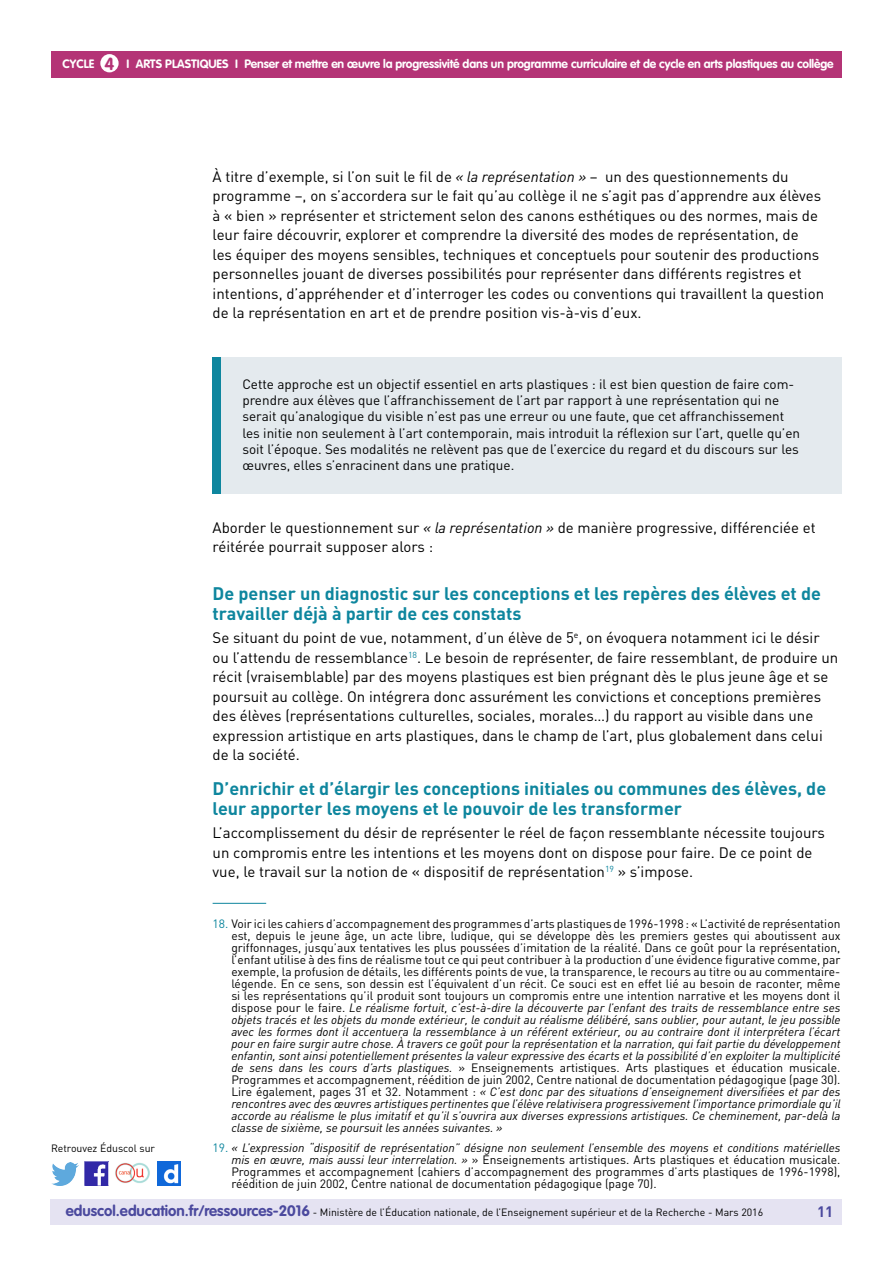
<style>
.page{position:relative;width:893px;height:1263px;background:#fff}
.page>*{position:absolute;margin:0;border:0;box-sizing:border-box;transform-origin:0 0}
._04_Titre_de_niveau{font:700 18px/19.5px "DIN Pro";color:#0e869e}
.t1{font:700 17.25px "VAG Rounded Std";color:#b43476}
._06_Texte_courant{font:15px/19.5px "DIN Pro";color:#000}
.t2{font:700 15px "DIN Pro";color:#4b499e}
.t3{font:13.5px/16.2px "DIN Pro";color:#000}
._13_Note_bas_de_page{font:12px/12px "DIN Pro";color:#000;text-align:justify}
.t4{font:700 12px "VAG Rounded Std";letter-spacing:-.01em;color:#fff}
.t5{font:10.5px "DIN Pro";color:#000}
.s1{font-style:italic}
.s2{color:#0e869e}
.s3{font-family:"VAG Rounded Std";font-weight:700;font-size:15px;color:#4b499e}
</style>
<div class="page">
<div style="left:50px;top:1199px;width:791px;height:26px;background:#e5e3f2"></div>
<div style="left:51px;top:51px;width:791px;height:27px;background:#b43476"></div>
<div style="left:100px;top:54px;width:19px;height:18px;background:#fff;border-radius:50%"></div>
<img style="left:85px;top:1162px;width:23px;height:23px">
<img style="left:51px;top:1163px;width:28px;height:22px">
<img style="left:158px;top:1162px;width:22px;height:23px">
<img style="left:115px;top:1162px;width:35px;height:21px">
<div style="left:213px;top:357px;width:629px;height:136px;background:#e4eaee"></div>
<div style="left:213px;top:357px;width:8px;height:136px;background:#0e869e"></div>
<hr style="left:213px;top:903px;width:53px;height:1px;background:#0e869e">
<h2 class="t1" style="left:105px;top:53px;width:11px">4</h2>
<p class="t4" style="left:244px;top:57px;width:591px">Penser et mettre en œuvre la progressivité dans un programme curriculaire et de cycle en arts plastiques au collège</p>
<p class="t4" style="left:63px;top:57px;width:33px">CYCLE</p>
<p class="t4" style="left:127px;top:57px;width:113px">I ARTS PLASTIQUES I</p>
<p class="_06_Texte_courant" style="left:213px;top:166px;width:613px">À titre d’exemple, si l’on suit le fil de <span class="s1">« la représentation »</span> – un des questionnements du programme –, on s’accordera sur le fait qu’au collège il ne s’agit pas d’apprendre aux élèves à « bien » représenter et strictement selon des canons esthétiques ou des normes, mais de leur faire découvrir, explorer et comprendre la diversité des modes de représentation, de<br>les équiper des moyens sensibles, techniques et conceptuels pour soutenir des productions personnelles jouant de diverses possibilités pour représenter dans différents registres et intentions, d’appréhender et d’interroger les codes ou conventions qui travaillent la question de la représentation en art et de prendre position vis-à-vis d’eux.</p>
<p class="t5" style="left:51px;top:1141px;width:106px">Retrouvez Éduscol sur</p>
<p class="t3" style="left:242px;top:376px;width:559px">Cette approche est un objectif essentiel en arts plastiques : il est bien question de faire com&shy;prendre aux élèves que l’affranchissement de l’art par rapport à une représentation qui ne serait qu’analogique du visible n’est pas une erreur ou une faute, que cet affranchissement les initie non seulement à l’art contemporain, mais introduit la réflexion sur l’art, quelle qu’en soit l’époque. Ses modalités ne relèvent pas que de l’exercice du regard et du discours sur les œuvres, elles s’enracinent dans une pratique.</p>
<p class="_06_Texte_courant" style="left:213px;top:517px;width:605px">Aborder le questionnement sur <span class="s1">« la représentation »</span> de manière progressive, différenciée et réitérée pourrait supposer alors :</p>
<p class="_04_Titre_de_niveau" style="left:213px;top:583px;width:610px">De penser un diagnostic sur les conceptions et les repères des élèves et de travailler déjà à partir de ces constats</p>
<p class="_06_Texte_courant" style="left:213px;top:628px;width:627px">Se situant du point de vue, notamment, d’un élève de 5<sup>e</sup>, on évoquera notamment ici le désir ou l’attendu de ressemblance<sup>18</sup>. Le besoin de représenter, de faire ressemblant, de produire un récit (vraisemblable) par des moyens plastiques est bien prégnant dès le plus jeune âge et se poursuit au collège. On intégrera donc assurément les convictions et conceptions premières des élèves (représentations culturelles, sociales, morales…) du rapport au visible dans une expression artistique en arts plastiques, dans le champ de l’art, plus globalement dans celui de la société.</p>
<p class="_04_Titre_de_niveau" style="left:213px;top:778px;width:615px">D’enrichir et d’élargir les conceptions initiales ou communes des élèves, de leur apporter les moyens et le pouvoir de les transformer</p>
<p class="_06_Texte_courant" style="left:213px;top:823px;width:614px">L’accomplissement du désir de représenter le réel de façon ressemblante nécessite toujours un compromis entre les intentions et les moyens dont on dispose pour faire. De ce point de vue, le travail sur la notion de « dispositif de représentation<sup>19</sup> » s’impose.</p>
<p class="_13_Note_bas_de_page" style="left:231px;top:917px;width:611px;text-indent:-19px"><span class="s2">18.</span> Voir ici les cahiers d’accompagnement des programmes d’arts plastiques de 1996-1998 : « L’activité de représentation est, depuis le jeune âge, un acte libre, ludique, qui se développe dès les premiers gestes qui aboutissent aux griffonnages, jusqu’aux tentatives les plus poussées d’imitation de la réalité. Dans ce goût pour la représentation, l’enfant utilise à des fins de réalisme tout ce qui peut contribuer à la production d’une évidence figurative comme, par exemple, la profusion de détails, les différents points de vue, la transparence, le recours au titre ou au commentaire&shy;légende. En ce sens, son dessin est l’équivalent d’un récit. Ce souci est en effet lié au besoin de raconter, même si les représentations qu’il produit sont toujours un compromis entre une intention narrative et les moyens dont il dispose pour le faire. <span class="s1">Le réalisme fortuit, c’est-à-dire la découverte par l’enfant des traits de ressemblance entre ses objets tracés et les objets du monde extérieur, le conduit au réalisme délibéré, sans oublier, pour autant, le jeu possible avec les formes dont il accentuera la ressemblance à un référent extérieur, ou au contraire dont il interprétera l’écart pour en faire surgir autre chose. À travers ce goût pour la représentation et la narration, qui fait partie du développement enfantin, sont ainsi potentiellement présentes la valeur expressive des écarts et la possibilité d’en exploiter la multiplicité de sens dans les cours d’arts plastiques.</span> » Enseignements artistiques. Arts plastiques et éducation musicale.<br>Programmes et accompagnement, réédition de juin 2002, Centre national de documentation pédagogique (page 30).<br>Lire également, pages 31 et 32. Notamment : <span class="s1">« C’est donc par des situations d’enseignement diversifiées et par des rencontres avec des œuvres artistiques pertinentes que l’élève relativisera progressivement l’importance primordiale qu’il accorde au réalisme le plus imitatif et qu’il s’ouvrira aux diverses expressions artistiques. Ce cheminement, par-delà la classe de sixième, se poursuit les années suivantes. »</span></p>
<p class="_13_Note_bas_de_page" style="left:231px;top:1142px;width:611px;text-indent:-19px"><span class="s2">19.</span> <span class="s1">« L’expression “dispositif de représentation” désigne non seulement l’ensemble des moyens et conditions matérielles mis en œuvre, mais aussi leur interrelation. »</span> » Enseignements artistiques. Arts plastiques et éducation musicale.<br>Programmes et accompagnement (cahiers d’accompagnement des programmes d’arts plastiques de 1996-1998), réédition de juin 2002, Centre national de documentation pédagogique (page 70).</p>
<p class="t5" style="left:66px;top:1205px;width:699px"><span class="s3">eduscol.education.fr/ressources-2016</span> - Ministère de l’Éducation nationale, de l’Enseignement supérieur et de la Recherche - Mars 2016</p>
<p class="t2" style="left:817px;top:1201px;width:18px">11</p>
</div>
